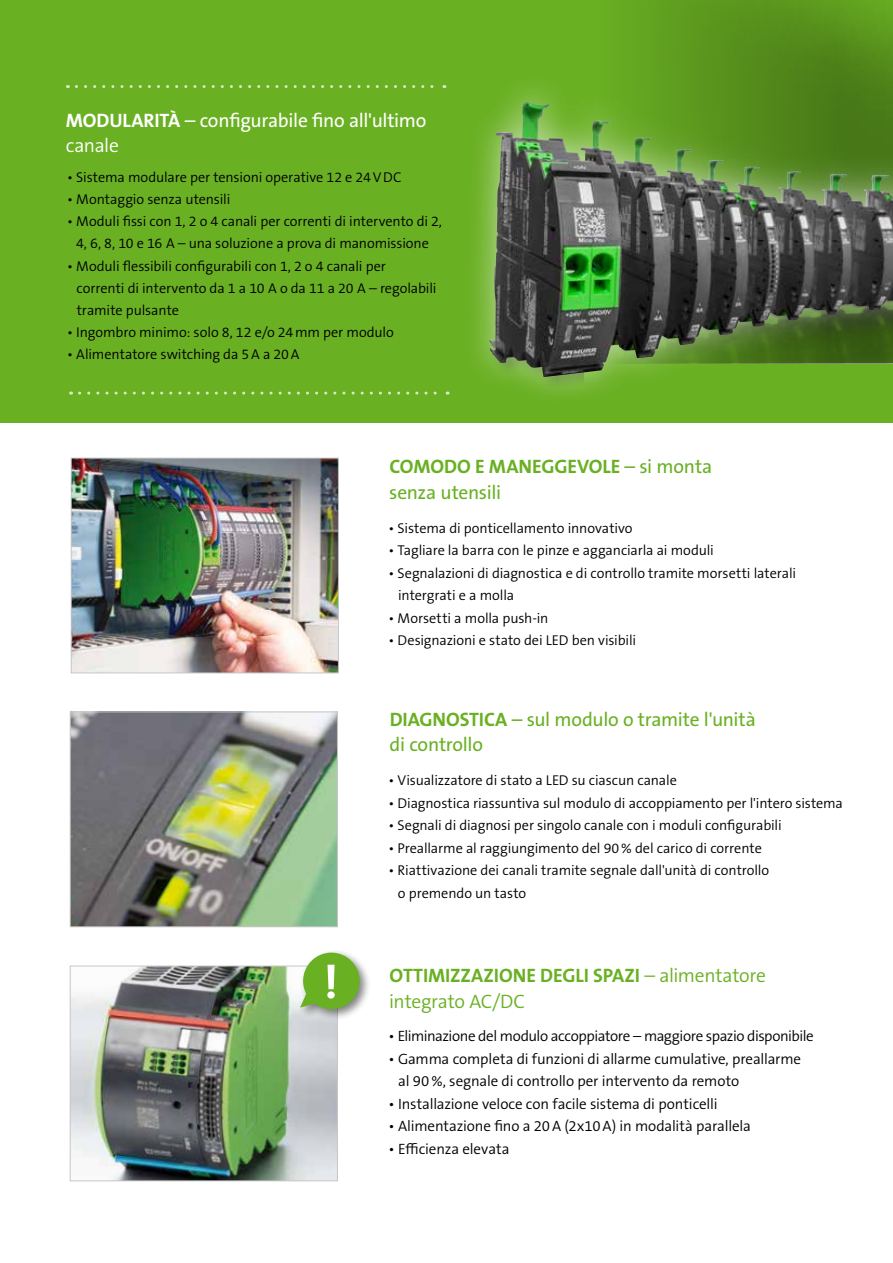
<style>
.page{position:relative;width:893px;height:1263px;background:#fff}
.page>*{position:absolute;margin:0;border:0;box-sizing:border-box;transform-origin:0 0}
.t1{font:700 19.5px "The Sans B7";letter-spacing:-.005em;color:#6ab023}
.t2{font:19.5px/25.5px "The Sans B5 Plain";letter-spacing:-.02em;color:#6ab023}
.t3{font:19.5px "The Sans B5 Plain";letter-spacing:-.015em;color:#fff}
.t4{font:300 19.5px "The Sans B4";letter-spacing:-.015em;color:#6ab023}
.t5{font:300 19.5px "The Sans B4";letter-spacing:-.03em;color:#fff}
.t6{font:300 15px/22.5px "The Sans B Plus W4";letter-spacing:-.015em;color:#000}
.t7{font:300 14.25px/22.2px "The Sans B Plus W4";letter-spacing:-.01em;color:#000}
.s1{font-family:"The Sans B7";font-weight:700}
.s2{font-family:"The Sans B5 Plain";font-weight:400}
.s3{font-family:"The Sans B4";font-weight:300}
</style>
<div class="page">
<div style="left:0;top:0;width:893px;height:422px;background:#6ab023"></div>
<svg style="left:857px;top:0;width:36px;height:72px"></svg>
<svg style="left:640px;top:0;width:217px;height:72px;background:#59941c"></svg>
<svg style="left:76px;top:85px;width:369px;height:3px"></svg>
<svg style="left:80px;top:392px;width:368px;height:3px"></svg>
<div style="left:462px;top:72px;width:431px;height:335px;background:#fff;opacity:.6"></div>
<img style="left:490px;top:103px;width:314px;height:274px">
<svg style="left:892px;top:345px;width:1px;height:78px"></svg>
<img style="left:73px;top:460px;width:264px;height:211px">
<div style="left:71px;top:458px;width:268px;height:215px;border:1px solid #c6c7c8"></div>
<img style="left:72px;top:713px;width:264px;height:212px">
<div style="left:70px;top:711px;width:268px;height:216px;border:1px solid #c6c7c8"></div>
<img style="left:72px;top:967px;width:264px;height:212px">
<div style="left:70px;top:965px;width:268px;height:216px;border:1px solid #c6c7c8"></div>
<div style="left:297px;top:949px;width:74px;height:72px;background:#000;opacity:.5"></div>
<svg style="left:300px;top:952px;width:60px;height:57px"></svg>
<h1 class="t3" style="left:66px;top:110px;width:362px"><span class="s1">MODULARITÀ</span> – configurabile fino all'ultimo</h1>
<h1 class="t5" style="left:66px;top:135px;width:54px">canale</h1>
<p class="t7" style="left:67px;top:166px;width:336px">• Sistema modulare per tensioni operative 12 e 24VDC</p>
<p class="t7" style="left:67px;top:188px;width:165px">• Montaggio senza utensili</p>
<p class="t7" style="left:67px;top:210px;width:376px;text-align:center">• Moduli fissi con 1, 2 o 4 canali per correnti di intervento di 2,<br>4, 6, 8, 10 e 16 A – una soluzione a prova di manomissione</p>
<p class="t7" style="left:77px;top:255px;width:361px;text-indent:-9px">• Moduli flessibili configurabili con 1, 2 o 4 canali per correnti di intervento da 1 a 10 A o da 11 a 20 A – regolabili tramite pulsante</p>
<p class="t7" style="left:67px;top:321px;width:328px">• Ingombro minimo: solo 8, 12 e/o 24mm per modulo</p>
<p class="t7" style="left:67px;top:344px;width:234px">• Alimentatore switching da 5A a 20A</p>
<h1 class="t1" style="left:389px;top:456px;width:324px">COMODO E MANEGGEVOLE <span class="s2">– si monta</span></h1>
<h1 class="t2" style="left:389px;top:480px;width:113px">senza utensili</h1>
<p class="t7" style="left:388px;top:517px;width:246px">• Sistema di ponticellamento innovativo</p>
<p class="t7" style="left:388px;top:539px;width:327px">• Tagliare la barra con le pinze e agganciarla ai moduli</p>
<p class="t7" style="left:398px;top:562px;width:399px;text-indent:-10px">• Segnalazioni di diagnostica e di controllo tramite morsetti laterali intergrati e a molla</p>
<p class="t7" style="left:388px;top:607px;width:161px">• Morsetti a molla push-in</p>
<p class="t7" style="left:388px;top:629px;width:249px">• Designazioni e stato dei LED ben visibili</p>
<h1 class="t2" style="left:390px;top:707px;width:368px"><span class="s1">DIAGNOSTICA</span> – sul modulo o tramite l'unità di controllo</h1>
<p class="t7" style="left:388px;top:769px;width:290px">• Visualizzatore di stato a LED su ciascun canale</p>
<p class="t7" style="left:388px;top:792px;width:456px">• Diagnostica riassuntiva sul modulo di accoppiamento per l'intero sistema</p>
<p class="t7" style="left:388px;top:814px;width:395px">• Segnali di diagnosi per singolo canale con i moduli configurabili</p>
<p class="t7" style="left:388px;top:837px;width:375px">• Preallarme al raggiungimento del 90% del carico di corrente</p>
<p class="t7" style="left:398px;top:859px;width:373px;text-indent:-9px">• Riattivazione dei canali tramite segnale dall'unità di controllo o premendo un tasto</p>
<h1 class="t1" style="left:390px;top:965px;width:378px">OTTIMIZZAZIONE DEGLI SPAZI <span class="s3">– alimentatore</span></h1>
<h1 class="t4" style="left:389px;top:990px;width:137px">integrato AC/DC</h1>
<p class="t6" style="left:388px;top:1025px;width:427px">• Eliminazione del modulo accoppiatore – maggiore spazio disponibile</p>
<p class="t6" style="left:398px;top:1047px;width:404px;text-indent:-10px">• Gamma completa di funzioni di allarme cumulative, preallarme al 90%, segnale di controllo per intervento da remoto</p>
<p class="t6" style="left:388px;top:1092px;width:331px">• Installazione veloce con facile sistema di ponticelli</p>
<p class="t6" style="left:388px;top:1115px;width:364px">• Alimentazione fino a 20A (2x10A) in modalità parallela</p>
<p class="t6" style="left:388px;top:1137px;width:123px">• Efficienza elevata</p>
</div>
